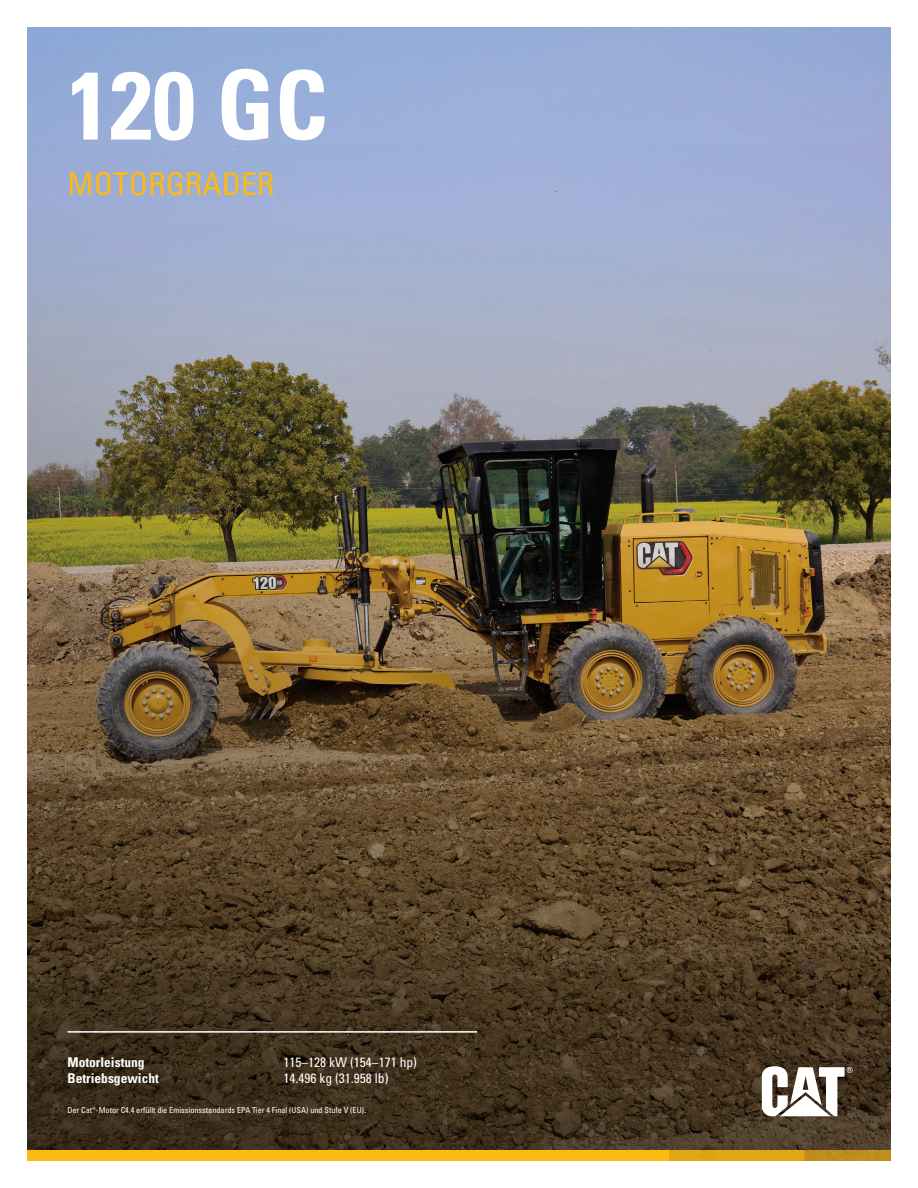
<style>
.page{position:relative;width:918px;height:1188px;background:#fff}
.page>*{position:absolute;margin:0;border:0;box-sizing:border-box;transform-origin:0 0}
.t1{font:95.7px "Univers LTCYR 67 Bold Cond";color:#fff}
.t2{font:condensed 31.5px "Univers LTCYR 57";color:#fcba13}
.t3{font:condensed 13.5px "Univers LTCYR 57";color:#fff}
.t4{font:13.5px "Univers LTCYR 67 Bold Cond";color:#fff}
.t5{font:condensed 8.25px "Univers LTCYR 57";color:#fff}
</style>
<div class="page">
<img style="left:27px;top:27px;width:864px;height:1124px">
<div style="left:27px;top:1151px;width:641px;height:10px;background:#fcba13"></div>
<div style="left:667px;top:1151px;width:137px;height:10px;background:#e1a716"></div>
<div style="left:804px;top:1151px;width:87px;height:10px;background:#bf8f1c"></div>
<svg style="left:762px;top:1066px;width:91px;height:50px"></svg>
<hr style="left:68px;top:1031px;width:409px;height:2px;background:#fff">
<h1 class="t1" style="left:68px;top:47px;width:262px">120 GC</h1>
<h2 class="t2" style="left:68px;top:164px;width:208px">MOTORGRADER</h2>
<h3 class="t4" style="left:68px;top:1054px;width:79px">Motorleistung</h3>
<h3 class="t3" style="left:284px;top:1054px;width:135px">115–128 kW (154–171 hp)</h3>
<h3 class="t4" style="left:68px;top:1070px;width:93px">Betriebsgewicht</h3>
<h3 class="t3" style="left:284px;top:1070px;width:106px">14.496 kg (31.958 lb)</h3>
<p class="t5" style="left:68px;top:1105px;width:300px">Der Cat®-Motor C4.4 erfüllt die Emissionsstandards EPA Tier 4 Final (USA) und Stufe V (EU).</p>
</div>
